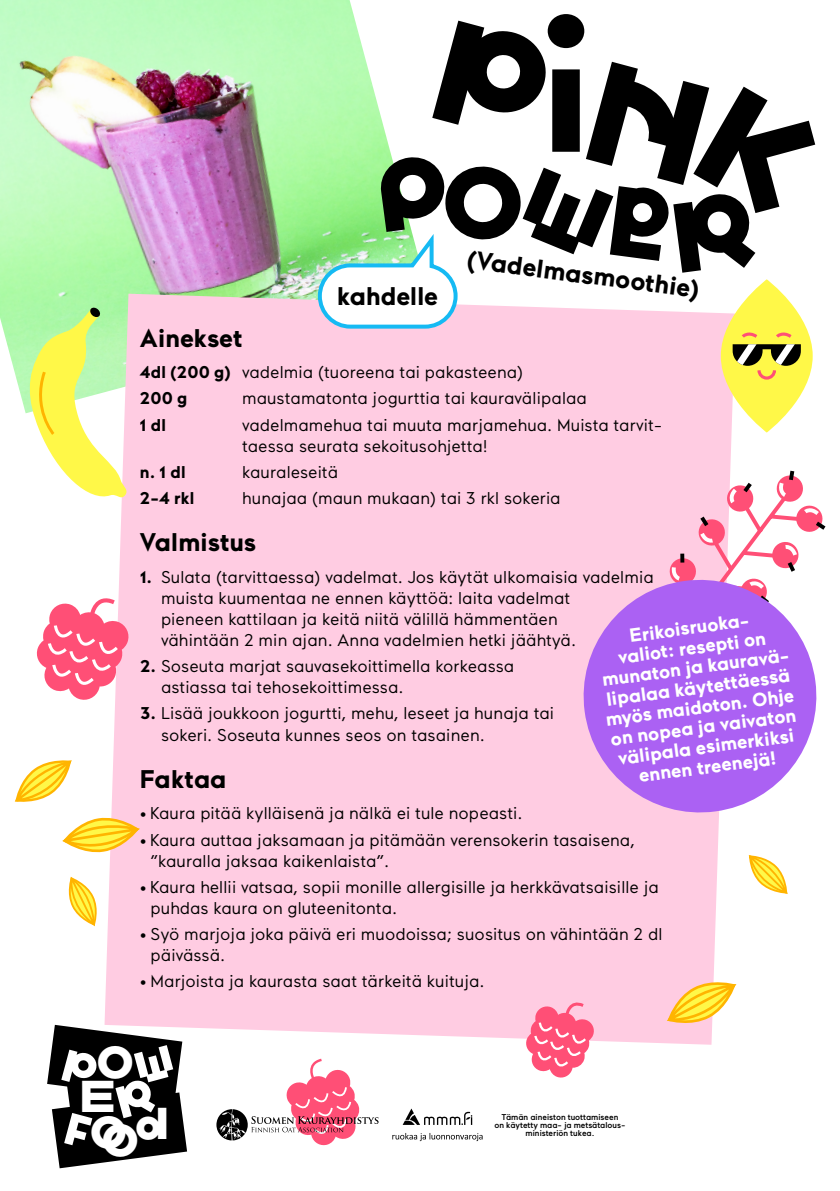
<style>
.page{position:relative;width:840px;height:1191px;background:#fff}
.page>*{position:absolute;margin:0;border:0;box-sizing:border-box;transform-origin:0 0}
.t1{font:152.4px "Peanutbutter RS";color:#000}
.t2{font:47.2px "Peanutbutter RS";color:#fff}
.t3{font:700 25.6px "Maax";color:#000}
.t4{font:700 25.4px "Maax";color:#000}
.t5{font:700 19px/20px "Maax";color:#fff;text-align:center}
.t6{font:17px/21px "Maax";color:#000}
.t7{font:700 17px "Maax";letter-spacing:.005em;color:#000}
.t8{font:500 8.4px/8.4px "Maax";color:#000;text-align:center}
.s1{font-weight:700}
</style>
<div class="page">
<img style="left:0;top:0;width:372px;height:410px">
<div style="left:104px;top:294px;width:629px;height:750px;background:#ffcce2"></div>
<svg style="left:720px;top:279px;width:92px;height:153px;fill:#fff848"></svg>
<svg style="left:524px;top:999px;width:71px;height:79px"></svg>
<svg style="left:665px;top:976px;width:72px;height:52px"></svg>
<svg style="left:14px;top:756px;width:127px;height:100px"></svg>
<svg style="left:68px;top:876px;width:29px;height:51px"></svg>
<svg style="left:748px;top:855px;width:40px;height:39px"></svg>
<svg style="left:36px;top:594px;width:94px;height:108px"></svg>
<svg style="left:25px;top:307px;width:104px;height:195px"></svg>
<svg style="left:667px;top:466px;width:159px;height:106px"></svg>
<svg style="left:216px;top:1058px;width:162px;height:88px"></svg>
<svg style="left:402px;top:1108px;width:70px;height:17px"></svg>
<svg style="left:392px;top:1133px;width:90px;height:8px"></svg>
<svg style="left:576px;top:572px;width:241px;height:248px;background:#c384f0"></svg>
<svg style="left:47px;top:1024px;width:140px;height:144px"></svg>
<svg style="left:315px;top:84px;width:498px;height:297px"></svg>
<h1 class="t1" style="left:545px;top:10px;width:43px">i</h1>
<h3 class="t3" style="left:337px;top:282px;width:102px">kahdelle</h3>
<h3 class="t4" style="left:468px;top:246px;width:236px;rotate:7deg">(Vadelmasmoothie)</h3>
<h3 class="t3" style="left:140px;top:324px;width:104px">Ainekset</h3>
<p class="t6" style="left:140px;top:359px;width:385px;line-height:26.2px"><span class="s1">4dl (200 g)</span> vadelmia (tuoreena tai pakasteena)<br><span class="s1">200 g</span></p>
<p class="t6" style="left:242px;top:388px;width:346px">maustamatonta jogurttia tai kauravälipalaa</p>
<p class="t7" style="left:140px;top:415px;width:27px">1 dl</p>
<p class="t6" style="left:242px;top:414px;width:421px">vadelmamehua tai muuta marjamehua. Muista tarvit&shy;taessa seurata sekoitusohjetta!</p>
<p class="t7" style="left:140px;top:463px;width:47px">n. 1 dl</p>
<p class="t6" style="left:242px;top:462px;width:97px">kauraleseitä</p>
<p class="t7" style="left:140px;top:489px;width:56px">2-4 rkl</p>
<p class="t6" style="left:242px;top:488px;width:320px">hunajaa (maun mukaan) tai 3 rkl sokeria</p>
<h3 class="t3" style="left:140px;top:528px;width:118px">Valmistus</h3>
<p class="t6" style="left:161px;top:567px;width:494px;text-indent:-21px"><span class="s1">1.</span> Sulata (tarvittaessa) vadelmat. Jos käytät ulkomaisia vadelmia muista kuumentaa ne ennen käyttöä: laita vadelmat<br>pieneen kattilaan ja keitä niitä välillä hämmentäen<br>vähintään 2 min ajan. Anna vadelmien hetki jäähtyä.</p>
<p class="t6" style="left:161px;top:656px;width:354px;text-indent:-21px"><span class="s1">2.</span> Soseuta marjat sauvasekoittimella korkeassa astiassa tai tehosekoittimessa.</p>
<p class="t6" style="left:161px;top:703px;width:394px;text-indent:-21px"><span class="s1">3.</span> Lisää joukkoon jogurtti, mehu, leseet ja hunaja tai sokeri. Soseuta kunnes seos on tasainen.</p>
<h3 class="t3" style="left:140px;top:765px;width:88px">Faktaa</h3>
<p class="t6" style="left:140px;top:803px;width:384px">• Kaura pitää kylläisenä ja nälkä ei tule nopeasti.</p>
<p class="t6" style="left:150px;top:829px;width:485px;text-indent:-11px">• Kaura auttaa jaksamaan ja pitämään verensokerin tasaisena, ”kauralla jaksaa kaikenlaista”.</p>
<p class="t6" style="left:150px;top:876px;width:509px;text-indent:-11px">• Kaura hellii vatsaa, sopii monille allergisille ja herkkävatsaisille ja puhdas kaura on gluteenitonta.</p>
<p class="t6" style="left:150px;top:924px;width:513px;text-indent:-11px">• Syö marjoja joka päivä eri muodoissa; suositus on vähintään 2 dl päivässä.</p>
<p class="t6" style="left:140px;top:971px;width:346px">• Marjoista ja kaurasta saat tärkeitä kuituja.</p>
<p class="t5" style="left:593px;top:631px;width:192px;rotate:-8deg">Erikoisruoka-<br>valiot: resepti on munaton ja kauravä&shy;lipalaa käytettäessä myös maidoton. Ohje on nopea ja vaivaton välipala esimerkiksi ennen treenejä!</p>
<h2 class="t2" style="left:97px;top:1033px;width:37px">O</h2>
<h2 class="t2" style="left:81px;top:1068px;width:35px">E</h2>
<h2 class="t2" style="left:91px;top:1103px;width:78px">OO d</h2>
<p class="t8" style="left:494px;top:1112px;width:132px">Tämän aineiston tuottamiseen<br>on käytetty maa- ja metsätalous&shy;ministeriön tukea.</p>
</div>
